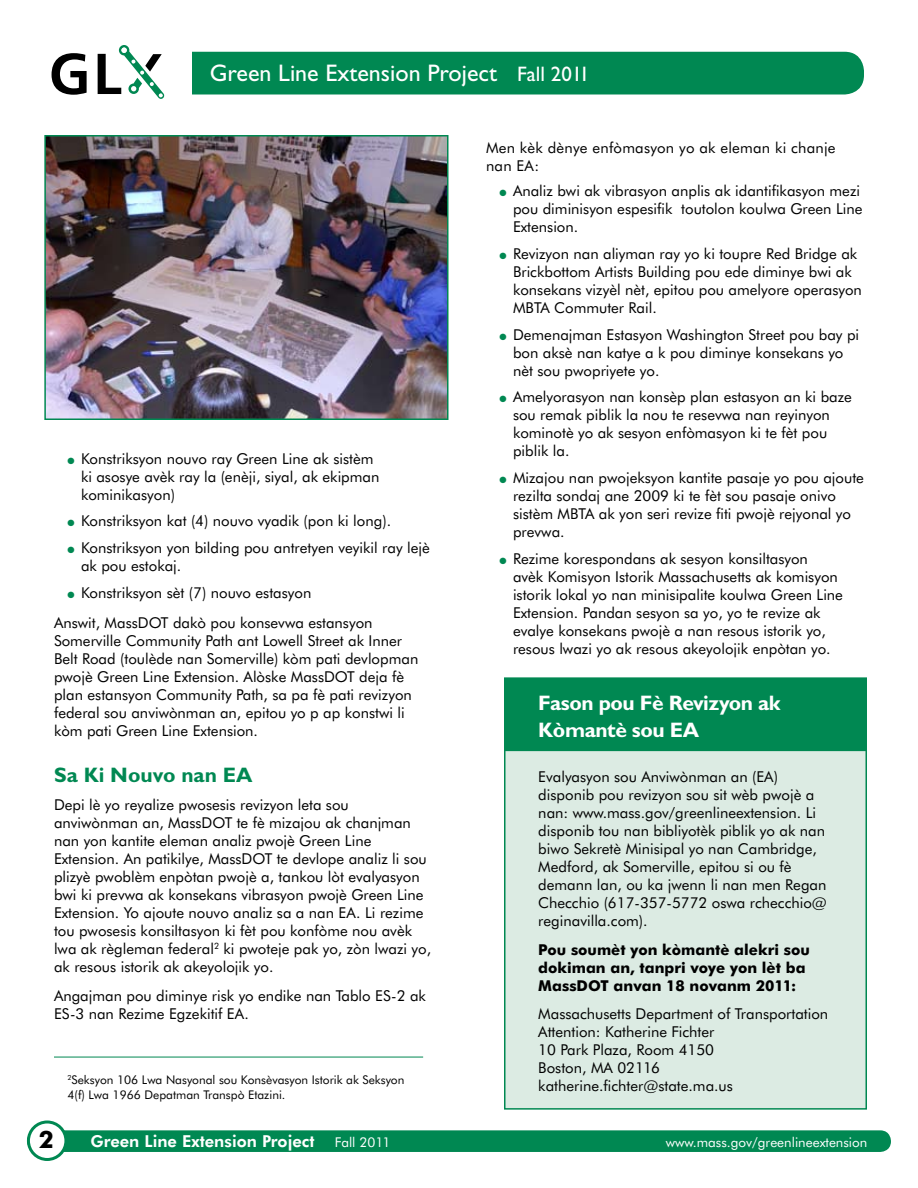
<style>
.page{position:relative;width:918px;height:1188px;background:#fff}
.page>*{position:absolute;margin:0;border:0;box-sizing:border-box;transform-origin:0 0}
.t1{font:24px "Gill Sans";color:#fff}
.t2{font:700 24px "Futura BT";color:#000}
.t3{font:700 21px/27px "Gill Sans";letter-spacing:-.02em;color:#fff}
.t4{font:700 21px "Gill Sans";color:#008852}
.t5{font:800 16.5px "Futura BT";color:#fff}
.Body{font:15px/18px "Futura BT";color:#000}
.Bullets508{font:15px/18px "Futura BT";color:#000}
.Body-2{font:700 15px/18px "Futura BT";color:#000}
.t6{font:13.5px "Futura BT";color:#fff}
.footnote{font:12px/14.4px "Futura BT";color:#000}
.s1{font-size:21px}
.s2{color:#008852}
.s3{font-weight:400;font-size:13.5px}
</style>
<div class="page">
<div style="left:27px;top:1130px;width:864px;height:22px;background:#008852;border-radius:11px"></div>
<div style="left:28px;top:1122px;width:38px;height:38px;background:#fff;border-radius:50%"></div>
<div style="left:27px;top:1120px;width:40px;height:41px;border:3px solid #008852;border-radius:50%"></div>
<div style="left:56px;top:52px;width:808px;height:42px;background:#008852;border-radius:19px"></div>
<div style="left:0;top:0;width:191px;height:135px;background:#fff"></div>
<svg style="left:52px;top:53px;width:35px;height:42px"></svg>
<svg style="left:98px;top:45px;width:66px;height:54px"></svg>
<img style="left:47px;top:138px;width:398px;height:279px">
<div style="left:44px;top:135px;width:404px;height:285px;border:2px solid #008852"></div>
<div style="left:504px;top:678px;width:363px;height:432px;background:#dcebe3;border:2px solid #008852"></div>
<div style="left:504px;top:678px;width:363px;height:73px;background:#008852"></div>
<hr style="left:54px;top:1057px;width:369px;height:1px;background:#008852">
<h1 class="t1" style="left:210px;top:59px;width:381px">Green Line Extension Project <span class="s1">Fall 2011</span></h1>
<p class="Bullets508" style="left:81px;top:449px;width:300px;text-indent:-14px"><span class="s2">●</span> Konstriksyon nouvo ray Green Line ak sistèm ki asosye avèk ray la (enèji, siyal, ak ekipman kominikasyon)</p>
<p class="Bullets508" style="left:68px;top:512px;width:325px"><span class="s2">●</span> Konstriksyon kat (4) nouvo vyadik (pon ki long).</p>
<p class="Bullets508" style="left:81px;top:539px;width:350px;text-indent:-14px"><span class="s2">●</span> Konstriksyon yon bilding pou antretyen veyikil ray lejè ak pou estokaj.</p>
<p class="Bullets508" style="left:68px;top:583px;width:245px"><span class="s2">●</span> Konstriksyon sèt (7) nouvo estasyon</p>
<p class="Body" style="left:54px;top:613px;width:366px">Answit, MassDOT dakò pou konsevwa estansyon Somerville Community Path ant Lowell Street ak Inner Belt Road (toulède nan Somerville) kòm pati devlopman pwojè Green Line Extension. Alòske MassDOT deja fè plan estansyon Community Path, sa pa fè pati revizyon federal sou anviwònman an, epitou yo p ap konstwi li kòm pati Green Line Extension.</p>
<h1 class="t4" style="left:54px;top:762px;width:200px">Sa Ki Nouvo nan EA</h1>
<p class="Body" style="left:54px;top:796px;width:379px">Depi lè yo reyalize pwosesis revizyon leta sou anviwònman an, MassDOT te fè mizajou ak chanjman nan yon kantite eleman analiz pwojè Green Line Extension. An patikilye, MassDOT te devlope analiz li sou plizyè pwoblèm enpòtan pwojè a, tankou lòt evalyasyon bwi ki prevwa ak konsekans vibrasyon pwojè Green Line Extension. Yo ajoute nouvo analiz sa a nan EA. Li rezime tou pwosesis konsiltasyon ki fèt pou konfòme nou avèk lwa ak règleman federal<sup>2</sup> ki pwoteje pak yo, zòn lwazi yo, ak resous istorik ak akeyolojik yo.</p>
<p class="Body" style="left:54px;top:987px;width:373px">Angajman pou diminye risk yo endike nan Tablo ES-2 ak<br>ES-3 nan Rezime Egzekitif EA.</p>
<p class="footnote" style="left:68px;top:1073px;width:338px"><sup>2</sup>Seksyon 106 Lwa Nasyonal sou Konsèvasyon Istorik ak Seksyon<br>4(f) Lwa 1966 Depatman Transpò Etazini.</p>
<p class="Body" style="left:486px;top:139px;width:351px">Men kèk dènye enfòmasyon yo ak eleman ki chanje nan EA:</p>
<p class="Bullets508" style="left:513px;top:182px;width:351px;text-indent:-14px"><span class="s2">●</span> Analiz bwi ak vibrasyon anplis ak idantifikasyon mezi pou diminisyon espesifik toutolon koulwa Green Line<br>Extension.</p>
<p class="Bullets508" style="left:513px;top:245px;width:350px;text-indent:-14px"><span class="s2">●</span> Revizyon nan aliyman ray yo ki toupre Red Bridge ak Brickbottom Artists Building pou ede diminye bwi ak konsekans vizyèl nèt, epitou pou amelyore operasyon MBTA Commuter Rail.</p>
<p class="Bullets508" style="left:513px;top:325px;width:348px;text-indent:-14px"><span class="s2">●</span> Demenajman Estasyon Washington Street pou bay pi bon aksè nan katye a k pou diminye konsekans yo nèt sou pwopriyete yo.</p>
<p class="Bullets508" style="left:513px;top:388px;width:340px;text-indent:-14px"><span class="s2">●</span> Amelyorasyon nan konsèp plan estasyon an ki baze sou remak piblik la nou te resevwa nan reyinyon kominotè yo ak sesyon enfòmasyon ki te fèt pou piblik la.</p>
<p class="Bullets508" style="left:513px;top:468px;width:352px;text-indent:-14px"><span class="s2">●</span> Mizajou nan pwojeksyon kantite pasaje yo pou ajoute rezilta sondaj ane 2009 ki te fèt sou pasaje onivo sistèm MBTA ak yon seri revize fiti pwojè rejyonal yo prevwa.</p>
<p class="Bullets508" style="left:513px;top:549px;width:332px;text-indent:-14px"><span class="s2">●</span> Rezime korespondans ak sesyon konsiltasyon<br>avèk Komisyon Istorik Massachusetts ak komisyon istorik lokal yo nan minisipalite koulwa Green Line Extension. Pandan sesyon sa yo, yo te revize ak evalye konsekans pwojè a nan resous istorik yo, resous lwazi yo ak resous akeyolojik enpòtan yo.</p>
<h1 class="t3" style="left:538px;top:689px;width:244px">Fason pou Fè Revizyon ak<br>Kòmantè sou EA</h1>
<p class="Body" style="left:538px;top:767px;width:290px">Evalyasyon sou Anviwònman an (EA) disponib pou revizyon sou sit wèb pwojè a nan: www.mass.gov/greenlineextension. Li disponib tou nan bibliyotèk piblik yo ak nan biwo Sekretè Minisipal yo nan Cambridge, Medford, ak Somerville, epitou si ou fè demann lan, ou ka jwenn li nan men Regan Checchio (617-357-5772 oswa rchecchio@ reginavilla.com).</p>
<p class="Body-2" style="left:538px;top:940px;width:273px">Pou soumèt yon kòmantè alekri sou dokiman an, tanpri voye yon lèt ba<br>MassDOT anvan 18 novanm 2011:</p>
<p class="Body" style="left:538px;top:1005px;width:292px">Massachusetts Department of Transportation<br>Attention: Katherine Fichter<br>10 Park Plaza, Room 4150<br>Boston, MA 02116 katherine.fichter@state.ma.us</p>
<h1 class="t2" style="left:39px;top:1125px;width:17px">2</h1>
<p class="t5" style="left:90px;top:1131px;width:301px">Green Line Extension Project <span class="s3">Fall 2011</span></p>
<p class="t6" style="left:666px;top:1134px;width:203px">www.mass.gov/greenlineextension</p>
</div>
